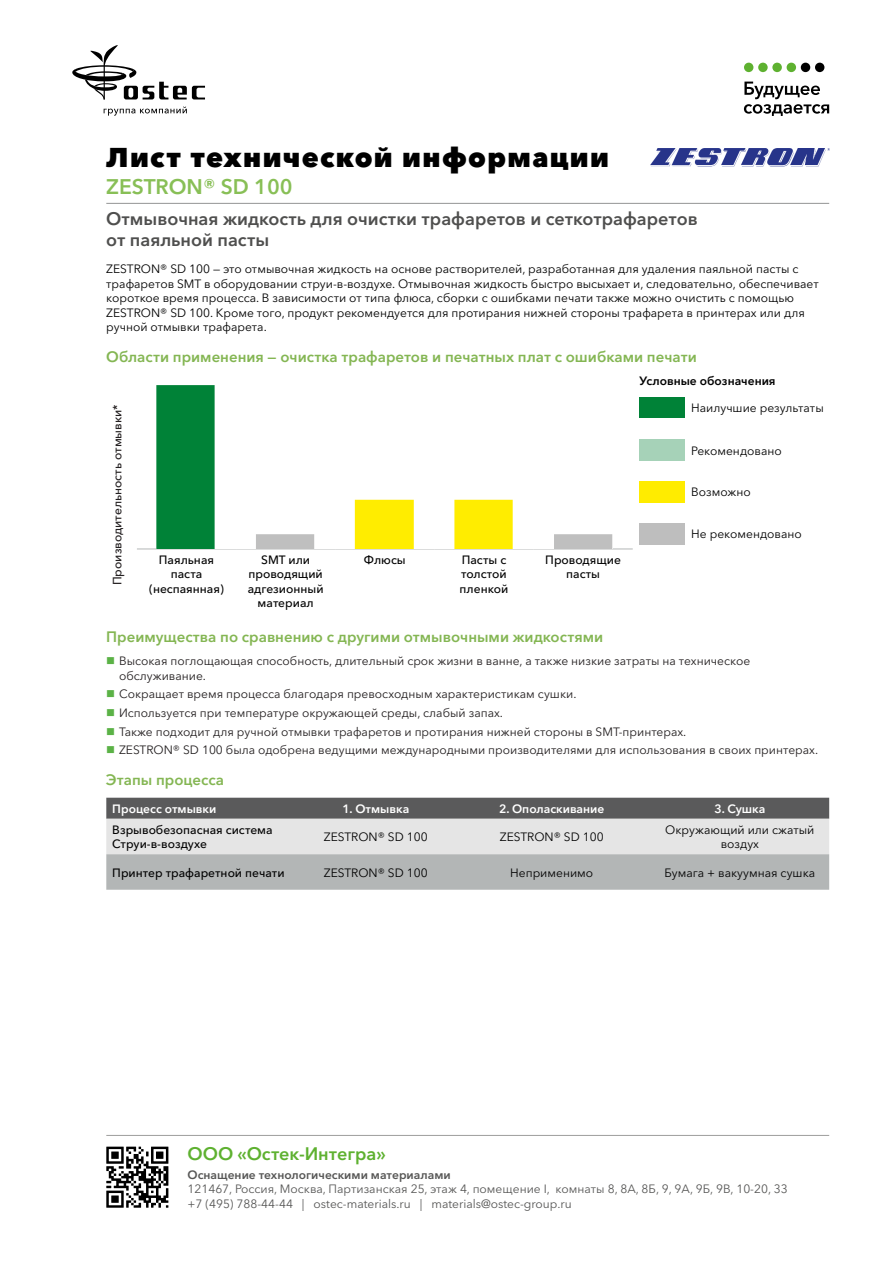
<style>
.page{position:relative;width:893px;height:1263px;background:#fff}
.page>*{position:absolute;margin:0;border:0;box-sizing:border-box;transform-origin:0 0}
.t1{font:800 27px "Avenir Next Cyr";letter-spacing:.05em;color:#000}
.Заголовок1{font:600 21px "Avenir Next Cyr";color:#88bf56}
.Заголовок2{font:600 18px/21.6px "Avenir Next Cyr";color:#4f4f4e}
.t2{font:600 18px "Avenir Next Cyr";color:#5eb130}
.Заголовок3{font:600 15px "Avenir Next Cyr";color:#84b653}
.t3{font:12px/14.4px "Avenir Next Cyr";color:#020202}
.t4{font:12px/14.4px "Avenir Next Cyr";color:#231f20}
.t5{font:500 12px/14.4px "Avenir Next Cyr";color:#020202;text-align:center}
.t6{font:12px/14.4px "Avenir Next Cyr";color:#575756}
.t7{font:600 12px "Avenir Next Cyr";color:#fff}
.t8{font:600 12px "Avenir Next Cyr";color:#575756}
.t9{font:500 12px "Avenir Next Cyr";color:#231f20}
.t10{font:600 12px "Avenir Next Cyr";color:#020202}
</style>
<div class="page">
<svg style="left:72px;top:45px;width:133px;height:55px"></svg>
<svg style="left:104px;top:106px;width:83px;height:10px"></svg>
<div style="left:744px;top:63px;width:9px;height:9px;background:#5eb130;border-radius:50%"></div>
<div style="left:758px;top:63px;width:10px;height:9px;background:#5eb130;border-radius:50%"></div>
<div style="left:772px;top:63px;width:10px;height:9px;background:#5eb130;border-radius:50%"></div>
<div style="left:787px;top:63px;width:9px;height:9px;background:#5eb130;border-radius:50%"></div>
<div style="left:801px;top:63px;width:9px;height:9px;background:#000;border-radius:50%"></div>
<div style="left:815px;top:63px;width:9px;height:9px;background:#000;border-radius:50%"></div>
<svg style="left:744px;top:82px;width:85px;height:34px"></svg>
<hr style="left:106px;top:1135px;width:723px;height:1px;background:#9d9d9c">
<svg style="left:106px;top:1146px;width:62px;height:62px"></svg>
<img style="left:651px;top:149px;width:178px;height:18px">
<hr style="left:106px;top:203px;width:723px;height:1px;background:#939494">
<div style="left:639px;top:397px;width:46px;height:21px;background:#008237"></div>
<div style="left:639px;top:439px;width:46px;height:21px;background:#a6d2b8"></div>
<div style="left:639px;top:481px;width:46px;height:21px;background:#ffec00"></div>
<div style="left:639px;top:523px;width:46px;height:21px;background:#bebebe"></div>
<hr style="left:137px;top:549px;width:99px;height:1px;background:#b3b6b6">
<hr style="left:236px;top:549px;width:99px;height:1px;background:#b3b6b6">
<hr style="left:335px;top:549px;width:99px;height:1px;background:#b3b6b6">
<hr style="left:434px;top:549px;width:100px;height:1px;background:#b3b6b6">
<hr style="left:534px;top:549px;width:99px;height:1px;background:#b3b6b6">
<img style="left:157px;top:385px;width:456px;height:163px">
<svg style="left:106px;top:798px;width:723px;height:92px;background:#b2b3b4"></svg>
<h1 class="t1" style="left:106px;top:141px;width:504px">Лист технической информации</h1>
<p class="Заголовок1" style="left:106px;top:174px;width:188px">ZESTRON® SD 100</p>
<p class="Заголовок2" style="left:106px;top:207px;width:593px">Отмывочная жидкость для очистки трафаретов и сеткотрафаретов от паяльной пасты</p>
<p class="t3" style="left:106px;top:262px;width:714px">ZESTRON® SD 100 — это отмывочная жидкость на основе растворителей, разработанная для удаления паяльной пасты с трафаретов SMT в оборудовании струи-в-воздухе. Отмывочная жидкость быстро высыхает и, следовательно, обеспечивает короткое время процесса. В зависимости от типа флюса, сборки с ошибками печати также можно очистить с помощью ZESTRON® SD 100. Кроме того, продукт рекомендуется для протирания нижней стороны трафарета в принтерах или для ручной отмывки трафарета.</p>
<p class="Заголовок3" style="left:106px;top:347px;width:592px">Области применения — очистка трафаретов и печатных плат с ошибками печати</p>
<p class="t9" style="left:110px;top:585px;width:183px;rotate:-90deg">Производительность отмывки*</p>
<p class="t10" style="left:639px;top:374px;width:138px">Условные обозначения</p>
<p class="t3" style="left:691px;top:401px;width:134px">Наилучшие результаты</p>
<p class="t3" style="left:691px;top:443px;width:92px">Рекомендовано</p>
<p class="t3" style="left:691px;top:485px;width:61px">Возможно</p>
<p class="t3" style="left:691px;top:527px;width:112px">Не рекомендовано</p>
<p class="t5" style="left:149px;top:553px;width:76px">Паяльная паста (неспаянная)</p>
<p class="t5" style="left:248px;top:553px;width:77px">SMT или проводящий адгезионный материал</p>
<p class="t5" style="left:364px;top:553px;width:43px">Флюсы</p>
<p class="t5" style="left:460px;top:553px;width:50px;text-align:left">Пасты с толстой пленкой</p>
<p class="t5" style="left:545px;top:553px;width:77px">Проводящие пасты</p>
<p class="Заголовок3" style="left:106px;top:628px;width:498px">Преимущества по сравнению с другими отмывочными жидкостями</p>
<p class="t4" style="left:119px;top:654px;width:633px">Высокая поглощающая способность, длительный срок жизни в ванне, а также низкие затраты на техническое обслуживание.</p>
<p class="t4" style="left:119px;top:687px;width:459px">Сокращает время процесса благодаря превосходным характеристикам сушки.</p>
<p class="t4" style="left:119px;top:705px;width:385px">Используется при температуре окружающей среды, слабый запах.</p>
<p class="t4" style="left:119px;top:724px;width:569px">Также подходит для ручной отмывки трафаретов и протирания нижней стороны в SMT-принтерах.</p>
<p class="t4" style="left:119px;top:743px;width:701px">ZESTRON® SD 100 была одобрена ведущими международными производителями для использования в своих принтерах.</p>
<p class="Заголовок3" style="left:106px;top:770px;width:119px">Этапы процесса</p>
<p class="t7" style="left:112px;top:801px;width:106px">Процесс отмывки</p>
<p class="t7" style="left:342px;top:801px;width:68px">1. Отмывка</p>
<p class="t7" style="left:499px;top:801px;width:107px">2. Ополаскивание</p>
<p class="t7" style="left:714px;top:801px;width:52px">3. Сушка</p>
<p class="t5" style="left:112px;top:822px;width:162px;text-align:left">Взрывобезопасная система<br>Струи-в-воздухе</p>
<p class="t3" style="left:324px;top:830px;width:105px">ZESTRON® SD 100</p>
<p class="t3" style="left:500px;top:830px;width:105px">ZESTRON® SD 100</p>
<p class="t3" style="left:665px;top:822px;width:151px;text-align:center">Окружающий или сжатый воздух</p>
<p class="t5" style="left:112px;top:865px;width:174px">Принтер трафаретной печати</p>
<p class="t3" style="left:324px;top:865px;width:105px">ZESTRON® SD 100</p>
<p class="t3" style="left:510px;top:865px;width:84px">Неприменимо</p>
<p class="t3" style="left:665px;top:865px;width:152px">Бумага + вакуумная сушка</p>
<h3 class="t2" style="left:188px;top:1143px;width:200px">ООО «Остек-Интегра»</h3>
<p class="t8" style="left:188px;top:1167px;width:265px">Оснащение технологическими материалами</p>
<p class="t6" style="left:188px;top:1182px;width:602px">121467, Россия, Москва, Партизанская 25, этаж 4, помещение I, комнаты 8, 8А, 8Б, 9, 9А, 9Б, 9В, 10-20, 33 +7 (495) 788-44-44 | ostec-materials.ru | materials@ostec-group.ru</p>
</div>
